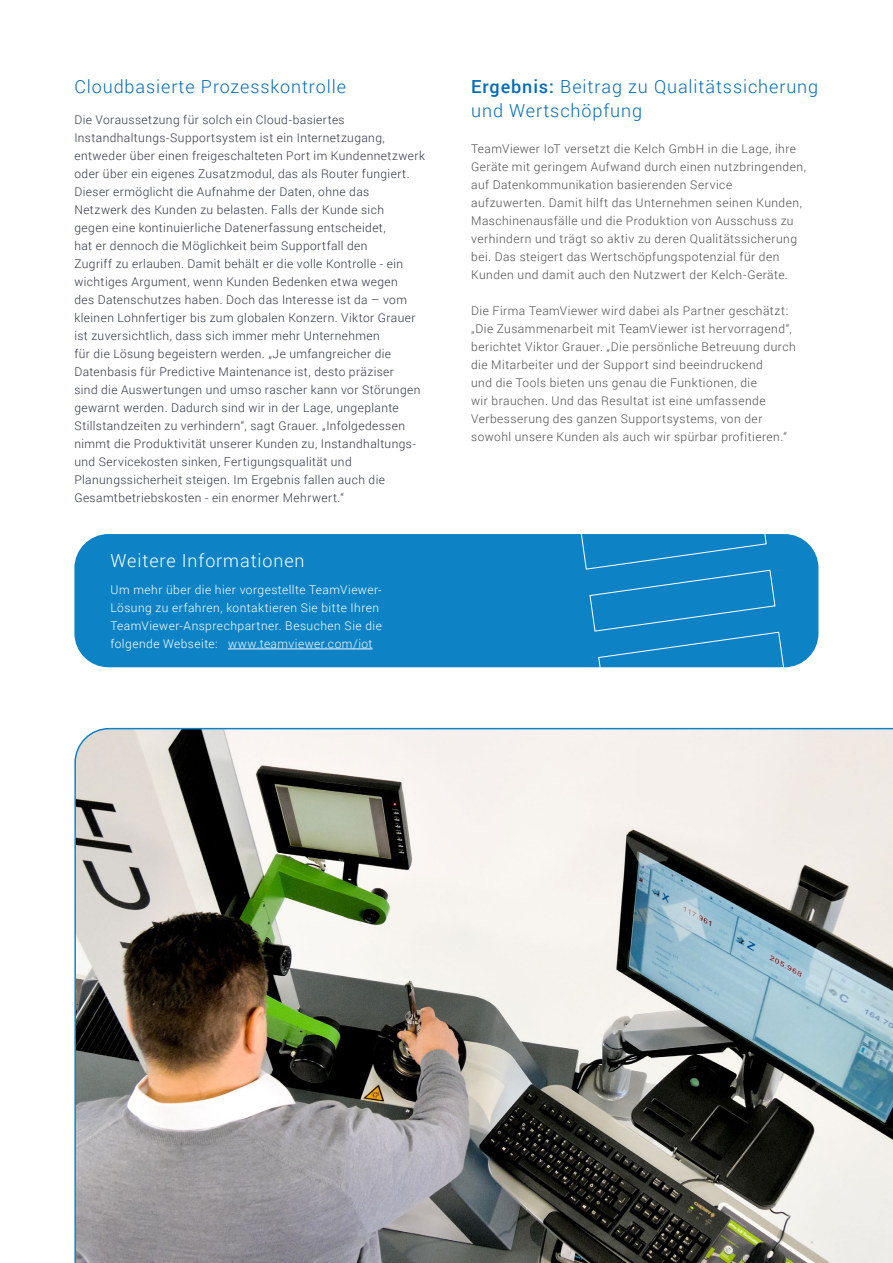
<style>
.page{position:relative;width:893px;height:1263px;background:#fff}
.page>*{position:absolute;margin:0;border:0;box-sizing:border-box;transform-origin:0 0}
.t1{font:300 18px/24px "Roboto";letter-spacing:.05em;color:#006cb7}
.t2{font:300 18px "Roboto";letter-spacing:.05em;color:#fff}
.t3{font:300 12px/18px "Roboto";letter-spacing:.035em;color:#2f3442}
.t4{font:300 12px/18px "Roboto";letter-spacing:.04em;color:#4d4d4f}
.t5{font:300 12px/18px "Roboto";letter-spacing:.04em;color:#fff}
.s1{color:#f8f8f9}
.s2{font-weight:500}
</style>
<div class="page">
<img style="left:74px;top:728px;width:819px;height:535px">
<div style="left:74px;top:534px;width:744px;height:133px;background:#0d83c6;border-radius:34px"></div>
<svg style="left:580px;top:534px;width:204px;height:134px"></svg>
<hr style="left:228px;top:649px;width:145px;height:1px;background:#f8f8f9">
<h1 class="t1" style="left:74px;top:74px;width:273px">Cloudbasierte Prozesskontrolle</h1>
<p class="t3" style="left:74px;top:110px;width:352px">Die Voraussetzung für solch ein Cloud-basiertes Instandhaltungs-Supportsystem ist ein Internetzugang, entweder über einen freigeschalteten Port im Kundennetzwerk oder über ein eigenes Zusatzmodul, das als Router fungiert.<br>Dieser ermöglicht die Aufnahme der Daten, ohne das Netzwerk des Kunden zu belasten. Falls der Kunde sich<br>gegen eine kontinuierliche Datenerfassung entscheidet,<br>hat er dennoch die Möglichkeit beim Supportfall den<br>Zugriff zu erlauben. Damit behält er die volle Kontrolle - ein wichtiges Argument, wenn Kunden Bedenken etwa wegen<br>des Datenschutzes haben. Doch das Interesse ist da – vom kleinen Lohnfertiger bis zum globalen Konzern. Viktor Grauer ist zuversichtlich, dass sich immer mehr Unternehmen<br>für die Lösung begeistern werden. „Je umfangreicher die Datenbasis für Predictive Maintenance ist, desto präziser<br>sind die Auswertungen und umso rascher kann vor Störungen gewarnt werden. Dadurch sind wir in der Lage, ungeplante Stillstandzeiten zu verhindern“, sagt Grauer. „Infolgedessen nimmt die Produktivität unserer Kunden zu, Instandhaltungs&shy;und Servicekosten sinken, Fertigungsqualität und Planungssicherheit steigen. Im Ergebnis fallen auch die Gesamtbetriebskosten - ein enormer Mehrwert.“</p>
<h1 class="t2" style="left:111px;top:548px;width:196px">Weitere Informationen</h1>
<p class="t5" style="left:111px;top:580px;width:273px">Um mehr über die hier vorgestellte TeamViewer-Lösung zu erfahren, kontaktieren Sie bitte Ihren TeamViewer-Ansprechpartner. Besuchen Sie die folgende Webseite: <span class="s1">www.teamviewer.com/iot</span></p>
<h1 class="t1" style="left:471px;top:74px;width:349px"><span class="s2">Ergebnis:</span> Beitrag zu Qualitätssicherung und Wertschöpfung</h1>
<p class="t4" style="left:471px;top:140px;width:336px">TeamViewer IoT versetzt die Kelch GmbH in die Lage, ihre Geräte mit geringem Aufwand durch einen nutzbringenden, auf Datenkommunikation basierenden Service aufzuwerten. Damit hilft das Unternehmen seinen Kunden, Maschinenausfälle und die Produktion von Ausschuss zu verhindern und trägt so aktiv zu deren Qualitätssicherung bei. Das steigert das Wertschöpfungspotenzial für den Kunden und damit auch den Nutzwert der Kelch-Geräte.</p>
<p class="t4" style="left:471px;top:302px;width:326px">Die Firma TeamViewer wird dabei als Partner geschätzt: „Die Zusammenarbeit mit TeamViewer ist hervorragend“, berichtet Viktor Grauer. „Die persönliche Betreuung durch die Mitarbeiter und der Support sind beeindruckend<br>und die Tools bieten uns genau die Funktionen, die<br>wir brauchen. Und das Resultat ist eine umfassende Verbesserung des ganzen Supportsystems, von der sowohl unsere Kunden als auch wir spürbar profitieren.“</p>
</div>
